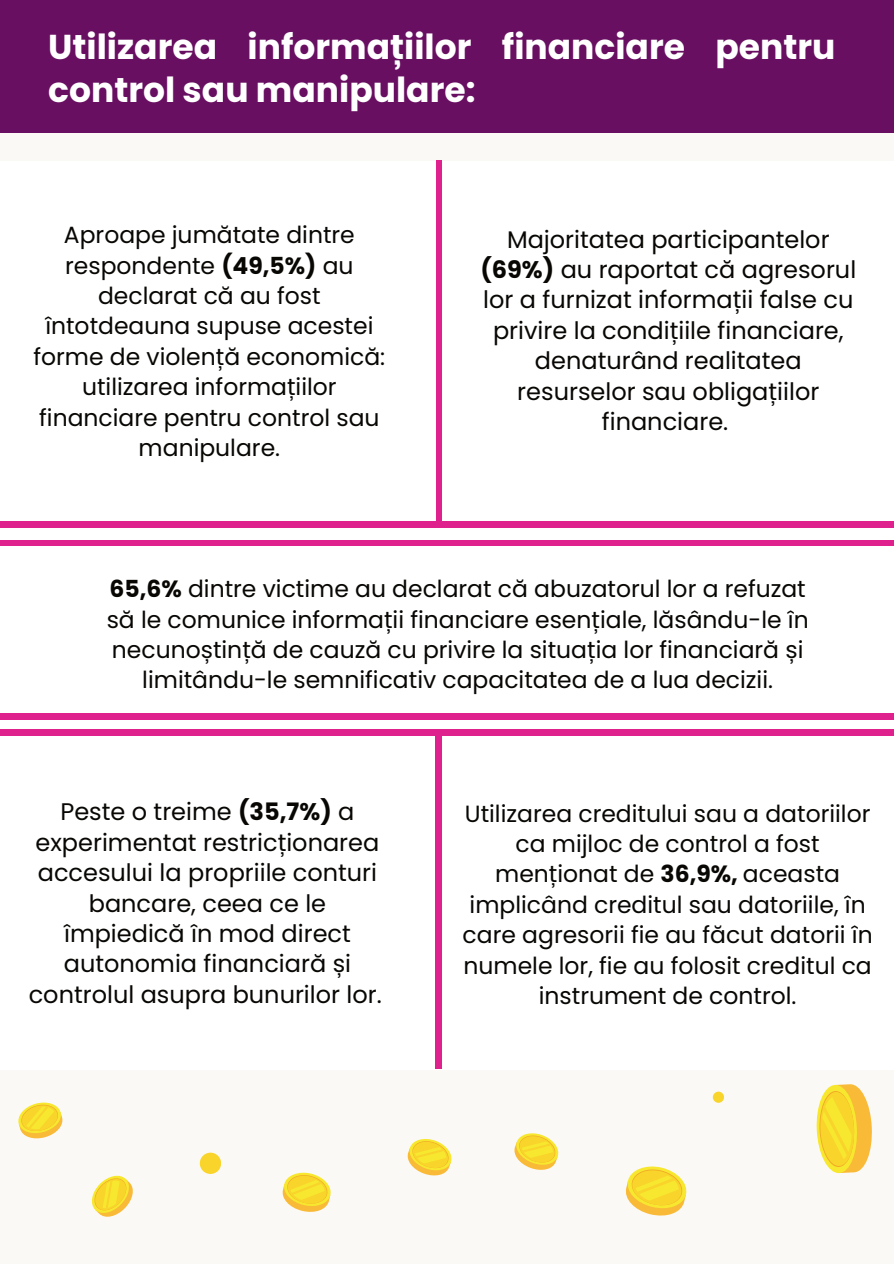
<style>
.page{position:relative;width:894px;height:1264px;background:#fff}
.page>*{position:absolute;margin:0;border:0;box-sizing:border-box;transform-origin:0 0}
.t1{font:700 34.5px/43.8px "Poppins";color:#fff}
.t2{font:24px/30.3px "Poppins";color:#080704;text-align:center}
.t3{font:23.4px/30.3px "Poppins";color:#080704;text-align:center}
.s1{font-weight:700}
</style>
<div class="page">
<div style="left:0;top:0;width:893px;height:1263px;background:#fbf9f5"></div>
<div style="left:0;top:0;width:893px;height:133px;background:#680f61"></div>
<div style="left:0;top:162px;width:893px;height:361px;background:#fff"></div>
<div style="left:0;top:746px;width:410px;height:323px;background:#fff"></div>
<div style="left:410px;top:546px;width:483px;height:523px;background:#fff"></div>
<div style="left:0;top:521px;width:492px;height:7px;background:#df218e"></div>
<div style="left:410px;top:521px;width:483px;height:7px;background:#df218e"></div>
<div style="left:0;top:528px;width:893px;height:218px;background:#fff"></div>
<svg style="left:18px;top:1102px;width:45px;height:37px"></svg>
<svg style="left:92px;top:1175px;width:41px;height:42px"></svg>
<svg style="left:407px;top:1138px;width:45px;height:38px"></svg>
<svg style="left:625px;top:1166px;width:62px;height:50px"></svg>
<svg style="left:282px;top:1172px;width:49px;height:40px"></svg>
<svg style="left:816px;top:1084px;width:56px;height:89px"></svg>
<div style="left:712px;top:1091px;width:11px;height:11px;background:#f9d42b;border-radius:50%"></div>
<div style="left:200px;top:1152px;width:21px;height:21px;background:#f9d42b;border-radius:50%"></div>
<svg style="left:514px;top:1133px;width:45px;height:37px"></svg>
<div style="left:0;top:713px;width:893px;height:6px;background:#df218e"></div>
<div style="left:0;top:540px;width:893px;height:6px;background:#df218e"></div>
<div style="left:0;top:729px;width:893px;height:6px;background:#df218e"></div>
<div style="left:435px;top:160px;width:6px;height:364px;background:#df218e"></div>
<div style="left:435px;top:733px;width:6px;height:336px;background:#df218e"></div>
<h1 class="t1" style="left:48px;top:25px;width:788px">Utilizarea informațiilor financiare pentru control sau manipulare:</h1>
<p class="t3" style="left:33px;top:220px;width:353px">Aproape jumătate dintre respondente <span class="s1">(49,5%)</span> au declarat că au fost întotdeauna supuse acestei forme de violență economică: utilizarea informațiilor financiare pentru control sau manipulare.</p>
<p class="t2" style="left:480px;top:224px;width:377px">Majoritatea participantelor <span class="s1">(69%)</span> au raportat că agresorul lor a furnizat informații false cu privire la condițiile financiare, denaturând realitatea resurselor sau obligațiilor financiare.</p>
<p class="t3" style="left:107px;top:574px;width:703px"><span class="s1">65,6%</span> dintre victime au declarat că abuzatorul lor a refuzat să le comunice informații financiare esențiale, lăsându-le în necunoștință de cauză cu privire la situația lor financiară și limitându-le semnificativ capacitatea de a lua decizii.</p>
<p class="t2" style="left:29px;top:797px;width:354px">Peste o treime <span class="s1">(35,7%)</span> a experimentat restricționarea accesului la propriile conturi bancare, ceea ce le împiedică în mod direct autonomia financiară și controlul asupra bunurilor lor.</p>
<p class="t3" style="left:462px;top:798px;width:411px">Utilizarea creditului sau a datoriilor ca mijloc de control a fost menționat de <span class="s1">36,9%,</span> aceasta implicând creditul sau datoriile, în care agresorii fie au făcut datorii în numele lor, fie au folosit creditul ca instrument de control.</p>
</div>
